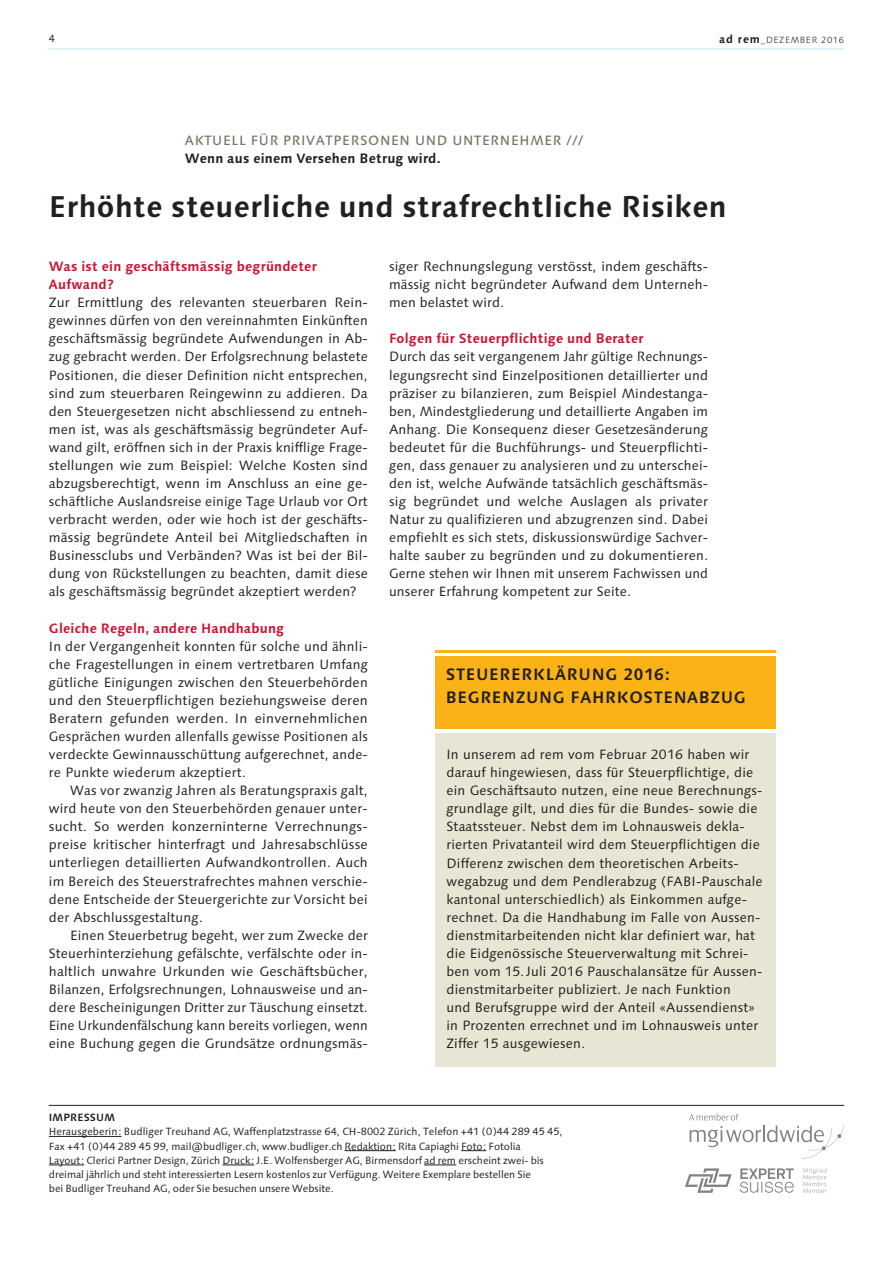
<style>
.page{position:relative;width:893px;height:1263px;background:#fff}
.page>*{position:absolute;margin:0;border:0;box-sizing:border-box;transform-origin:0 0}
.t1{font:700 30px "Linotype Syntax";letter-spacing:.015em;color:#231f20}
.t2{font:700 16.5px/22.5px "Linotype Syntax";letter-spacing:.035em;color:#231f20}
.t3{font:13.5px/18px "Linotype Syntax";letter-spacing:.015em;color:#231f20;text-align:justify}
.t4{font:700 13.5px/18px "Linotype Syntax";letter-spacing:.015em;color:#ca1534}
.t5{font:500 13.5px "Linotype Syntax";letter-spacing:.05em;color:#727766}
.t6{font:700 13.5px "Linotype Syntax";letter-spacing:.015em;color:#231f20}
.t7{font:10.5px/14.2px "Linotype Syntax";letter-spacing:-.005em;color:#231f20}
.t8{font:700 10.5px "Linotype Syntax";letter-spacing:.015em;color:#231f20}
.t9{font:300 9px "Linotype Syntax";letter-spacing:.075em;color:#231f20}
.s1{font-weight:700;font-size:11.25px}
</style>
<div class="page">
<hr style="left:49px;top:49px;width:795px;height:1px;background:#c5e3f3">
<hr style="left:49px;top:1105px;width:795px;height:1px;background:#231f20">
<hr style="left:49px;top:1136px;width:73px;height:1px;background:#231f20">
<hr style="left:345px;top:1150px;width:51px;height:1px;background:#231f20">
<svg style="left:461px;top:1150px;width:25px;height:1px"></svg>
<hr style="left:49px;top:1165px;width:35px;height:1px;background:#231f20">
<hr style="left:223px;top:1165px;width:31px;height:1px;background:#231f20">
<hr style="left:424px;top:1165px;width:32px;height:1px;background:#231f20">
<svg style="left:689px;top:1114px;width:155px;height:45px"></svg>
<svg style="left:740px;top:1168px;width:54px;height:25px"></svg>
<svg style="left:685px;top:1168px;width:47px;height:25px"></svg>
<svg style="left:803px;top:1168px;width:24px;height:25px"></svg>
<div style="left:436px;top:733px;width:340px;height:333px;background:#e7e5d3"></div>
<div style="left:436px;top:657px;width:340px;height:72px;background:#fab216"></div>
<hr style="left:436px;top:650px;width:340px;height:2px;background:#fab216">
<p class="t7" style="left:49px;top:32px;width:8px">4</p>
<p class="t9" style="left:719px;top:35px;width:126px"><span class="s1">ad rem</span>_DEZEMBER 2016</p>
<p class="t5" style="left:185px;top:133px;width:400px">AKTUELL FÜR PRIVATPERSONEN UND UNTERNEHMER ///</p>
<p class="t6" style="left:185px;top:151px;width:257px">Wenn aus einem Versehen Betrug wird.</p>
<h1 class="t1" style="left:49px;top:192px;width:679px">Erhöhte steuerliche und strafrechtliche Risiken</h1>
<p class="t4" style="left:49px;top:258px;width:269px">Was ist ein geschäftsmässig begründeter<br>Aufwand?</p>
<p class="t3" style="left:49px;top:294px;width:320px">Zur Ermittlung des relevanten steuerbaren Rein&shy;gewinnes dürfen von den vereinnahmten Einkünften geschäftsmässig begründete Aufwendungen in Ab&shy;zug gebracht werden. Der Erfolgsrechnung belastete Positionen, die dieser Definition nicht entsprechen, sind zum steuerbaren Reingewinn zu addieren. Da den Steuergesetzen nicht abschliessend zu entneh&shy;men ist, was als geschäftsmässig begründeter Auf&shy;wand gilt, eröffnen sich in der Praxis knifflige Frage&shy;stellungen wie zum Beispiel: Welche Kosten sind abzugsberechtigt, wenn im Anschluss an eine ge&shy;schäftliche Auslandsreise einige Tage Urlaub vor Ort verbracht werden, oder wie hoch ist der geschäfts&shy;mässig begründete Anteil bei Mitgliedschaften in Businessclubs und Verbänden? Was ist bei der Bil&shy;dung von Rückstellungen zu beachten, damit diese als geschäftsmässig begründet akzeptiert werden?</p>
<p class="t4" style="left:49px;top:620px;width:237px">Gleiche Regeln, andere Handhabung</p>
<p class="t3" style="left:49px;top:638px;width:320px">In der Vergangenheit konnten für solche und ähnli&shy;che Fragestellungen in einem vertretbaren Umfang gütliche Einigungen zwischen den Steuerbehörden und den Steuerpflichtigen beziehungsweise deren Beratern gefunden werden. In einvernehmlichen Gesprächen wurden allenfalls gewisse Positionen als verdeckte Gewinnausschüttung aufgerechnet, ande&shy;re Punkte wiederum akzeptiert.</p>
<p class="t3" style="left:49px;top:782px;width:320px;text-indent:21px">Was vor zwanzig Jahren als Beratungspraxis galt, wird heute von den Steuerbehörden genauer unter&shy;sucht. So werden konzerninterne Verrechnungs&shy;preise kritischer hinterfragt und Jahresabschlüsse unterliegen detaillierten Aufwandkontrollen. Auch im Bereich des Steuerstrafrechtes mahnen verschie&shy;dene Entscheide der Steuergerichte zur Vorsicht bei der Abschlussgestaltung.</p>
<p class="t3" style="left:49px;top:927px;width:320px;text-indent:21px">Einen Steuerbetrug begeht, wer zum Zwecke der Steuerhinterziehung gefälschte, verfälschte oder in&shy;haltlich unwahre Urkunden wie Geschäftsbücher, Bilanzen, Erfolgsrechnungen, Lohnausweise und an&shy;dere Bescheinigungen Dritter zur Täuschung einsetzt.<br>Eine Urkundenfälschung kann bereits vorliegen, wenn eine Buchung gegen die Grundsätze ordnungsmäs-</p>
<p class="t3" style="left:389px;top:258px;width:320px">siger Rechnungslegung verstösst, indem geschäfts&shy;mässig nicht begründeter Aufwand dem Unterneh&shy;men belastet wird.</p>
<p class="t4" style="left:389px;top:330px;width:256px">Folgen für Steuerpflichtige und Berater</p>
<p class="t3" style="left:389px;top:348px;width:320px">Durch das seit vergangenem Jahr gültige Rechnungs&shy;legungsrecht sind Einzelpositionen detaillierter und präziser zu bilanzieren, zum Beispiel Mindestanga&shy;ben, Mindestgliederung und detaillierte Angaben im Anhang. Die Konsequenz dieser Gesetzesänderung bedeutet für die Buchführungs- und Steuerpflichti&shy;gen, dass genauer zu analysieren und zu unterschei&shy;den ist, welche Aufwände tatsächlich geschäftsmäs&shy;sig begründet und welche Auslagen als privater Natur zu qualifizieren und abzugrenzen sind. Dabei empfiehlt es sich stets, diskussionswürdige Sachver&shy;halte sauber zu begründen und zu dokumentieren.<br>Gerne stehen wir Ihnen mit unserem Fachwissen und unserer Erfahrung kompetent zur Seite.</p>
<p class="t2" style="left:446px;top:664px;width:302px">STEUERERKLÄRUNG 2016:<br>BEGRENZUNG FAHRKOSTENABZUG</p>
<p class="t3" style="left:446px;top:746px;width:318px;text-align:left">In unserem ad rem vom Februar 2016 haben wir darauf hingewiesen, dass für Steuerpflichtige, die ein Geschäftsauto nutzen, eine neue Berechnungs&shy;grundlage gilt, und dies für die Bundes- sowie die Staatssteuer. Nebst dem im Lohnausweis dekla&shy;rierten Privatanteil wird dem Steuerpflichtigen die Differenz zwischen dem theoretischen Arbeits&shy;wegabzug und dem Pendlerabzug ( FABI-Pauschale kantonal unterschiedlich ) als Einkommen aufge&shy;rechnet. Da die Handhabung im Falle von Aussen&shy;dienstmitarbeitenden nicht klar definiert war, hat die Eidgenössische Steuerverwaltung mit Schrei&shy;ben vom 15. Juli 2016 Pauschalansätze für Aussen&shy;dienstmitarbeiter publiziert. Je nach Funktion<br>und Berufsgruppe wird der Anteil «Aussendienst» in Prozenten errechnet und im Lohnausweis unter Ziffer 15 ausgewiesen.</p>
<p class="t8" style="left:49px;top:1112px;width:68px">IMPRESSUM</p>
<p class="t7" style="left:49px;top:1125px;width:515px">Herausgeberin : Budliger Treuhand AG, Waffenplatzstrasse 64, CH-8002 Zürich, Telefon +41 ( 0 )44 289 45 45, Fax +41 ( 0 )44 289 45 99, mail@budliger.ch, www.budliger.ch Redaktion : Rita Capiaghi Foto : Fotolia<br>Layout : Clerici Partner Design, Zürich Druck : J.E. Wolfensberger AG, Birmensdorf ad rem erscheint zwei- bis dreimal jährlich und steht interessierten Lesern kostenlos zur Verfügung. Weitere Exemplare bestellen Sie<br>bei Budliger Treuhand AG, oder Sie besuchen unsere Website.</p>
</div>
